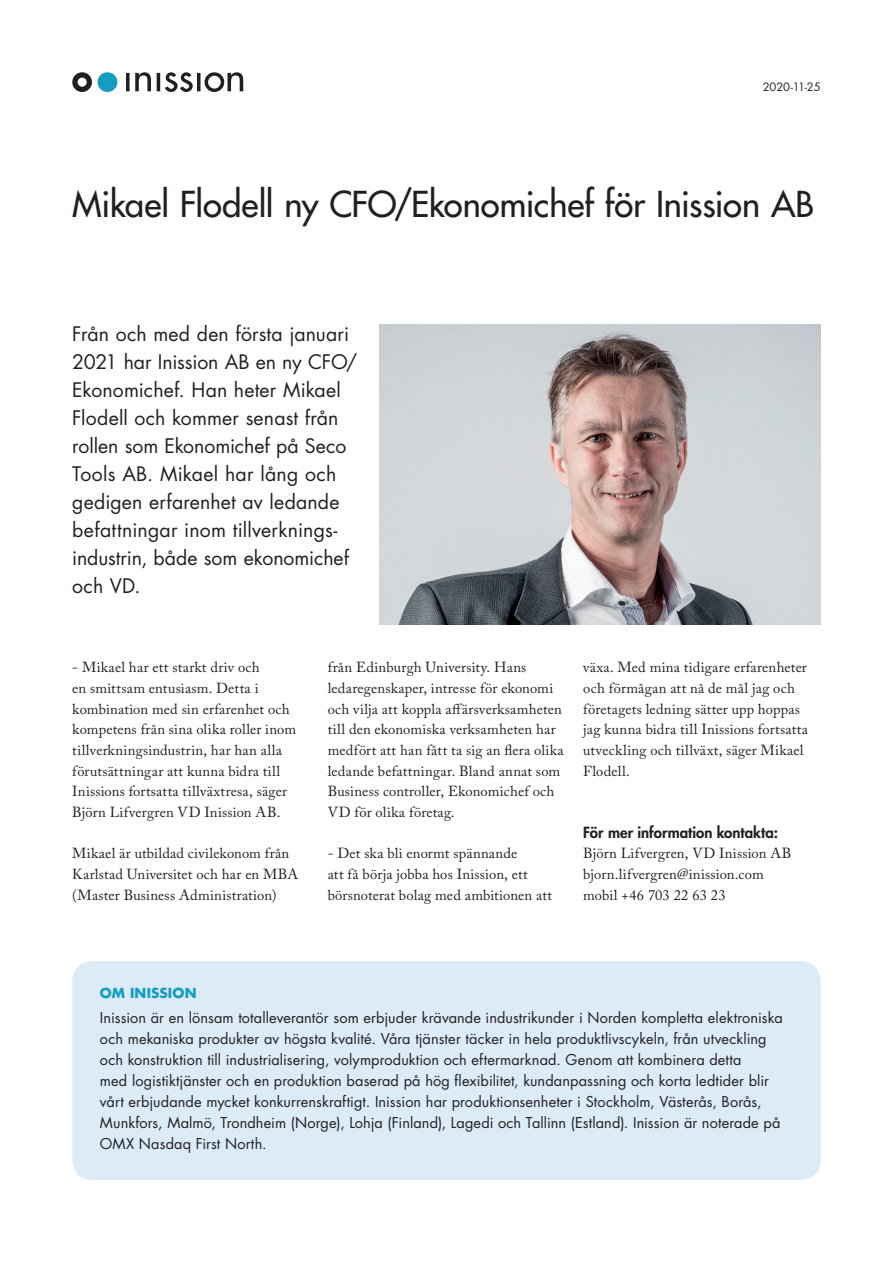
<style>
.page{position:relative;width:893px;height:1263px;background:#fff}
.page>*{position:absolute;margin:0;border:0;box-sizing:border-box;transform-origin:0 0}
.t1{font:500 34.8px "Futura Std";letter-spacing:-.005em;color:#231f20}
.t2{font:19.5px/28px "Futura Std";letter-spacing:.005em;color:#231f20}
.t3{font:800 15px "Futura Std";color:#231f20}
.t4{font:14.55px/20.7px "Adobe Caslon Pro";letter-spacing:.015em;color:#231f20}
.t5{font:14.55px/21px "Futura Std";letter-spacing:.005em;color:#231f20}
.t6{font:700 13.5px "Futura Std";letter-spacing:.015em;color:#149dc1}
.t7{font:11.25px "Futura Std";letter-spacing:-.01em;color:#231f20}
</style>
<div class="page">
<div style="left:72px;top:961px;width:749px;height:219px;background:#dbebf8;border-radius:20px"></div>
<img style="left:380px;top:325px;width:441px;height:299px">
<svg style="left:126px;top:72px;width:117px;height:20px"></svg>
<div style="left:98px;top:72px;width:19px;height:20px;background:#149dc1;border-radius:50%"></div>
<svg style="left:72px;top:72px;width:20px;height:20px"></svg>
<p class="t7" style="left:763px;top:80px;width:59px">2020-11-25</p>
<h1 class="t1" style="left:72px;top:182px;width:743px">Mikael Flodell ny CFO/Ekonomichef för Inission AB</h1>
<p class="t2" style="left:72px;top:320px;width:287px">Från och med den första januari<br>2021 har Inission AB en ny CFO/<br>Ekonomichef. Han heter Mikael<br>Flodell och kommer senast från rollen som Ekonomichef på Seco<br>Tools AB. Mikael har lång och gedigen erfarenhet av ledande befattningar inom tillverknings&shy;industrin, både som ekonomichef och VD.</p>
<p class="t4" style="left:72px;top:657px;width:225px">- Mikael har ett starkt driv och<br>en smittsam entusiasm. Detta i kombination med sin erfarenhet och kompetens från sina olika roller inom tillverkningsindustrin, har han alla förutsättningar att kunna bidra till Inissions fortsatta tillväxtresa, säger Björn Lifvergren VD Inission AB.</p>
<p class="t4" style="left:72px;top:843px;width:228px">Mikael är utbildad civilekonom från<br>Karlstad Universitet och har en MBA (Master Business Administration)</p>
<p class="t4" style="left:328px;top:657px;width:238px">från Edinburgh University. Hans ledaregenskaper, intresse för ekonomi och vilja att koppla affärsverksamheten till den ekonomiska verksamheten har medfört att han fått ta sig an flera olika ledande befattningar. Bland annat som Business controller, Ekonomichef och VD för olika företag.</p>
<p class="t4" style="left:328px;top:843px;width:226px">- Det ska bli enormt spännande<br>att få börja jobba hos Inission, ett börsnoterat bolag med ambitionen att</p>
<p class="t4" style="left:583px;top:657px;width:226px">växa. Med mina tidigare erfarenheter och förmågan att nå de mål jag och företagets ledning sätter upp hoppas jag kunna bidra till Inissions fortsatta utveckling och tillväxt, säger Mikael<br>Flodell.</p>
<p class="t3" style="left:583px;top:823px;width:196px">För mer information kontakta:</p>
<p class="t4" style="left:583px;top:843px;width:210px">Björn Lifvergren, VD Inission AB bjorn.lifvergren@inission.com mobil +46 703 22 63 23</p>
<p class="t6" style="left:100px;top:984px;width:98px">OM INISSION</p>
<p class="t5" style="left:100px;top:1007px;width:684px">Inission är en lönsam totalleverantör som erbjuder krävande industrikunder i Norden kompletta elektroniska och mekaniska produkter av högsta kvalité. Våra tjänster täcker in hela produktlivscykeln, från utveckling och konstruktion till industrialisering, volymproduktion och eftermarknad. Genom att kombinera detta<br>med logistiktjänster och en produktion baserad på hög flexibilitet, kundanpassning och korta ledtider blir vårt erbjudande mycket konkurrenskraftigt. Inission har produktionsenheter i Stockholm, Västerås, Borås, Munkfors, Malmö, Trondheim (Norge), Lohja (Finland), Lagedi och Tallinn (Estland). Inission är noterade på OMX Nasdaq First North.</p>
</div>
